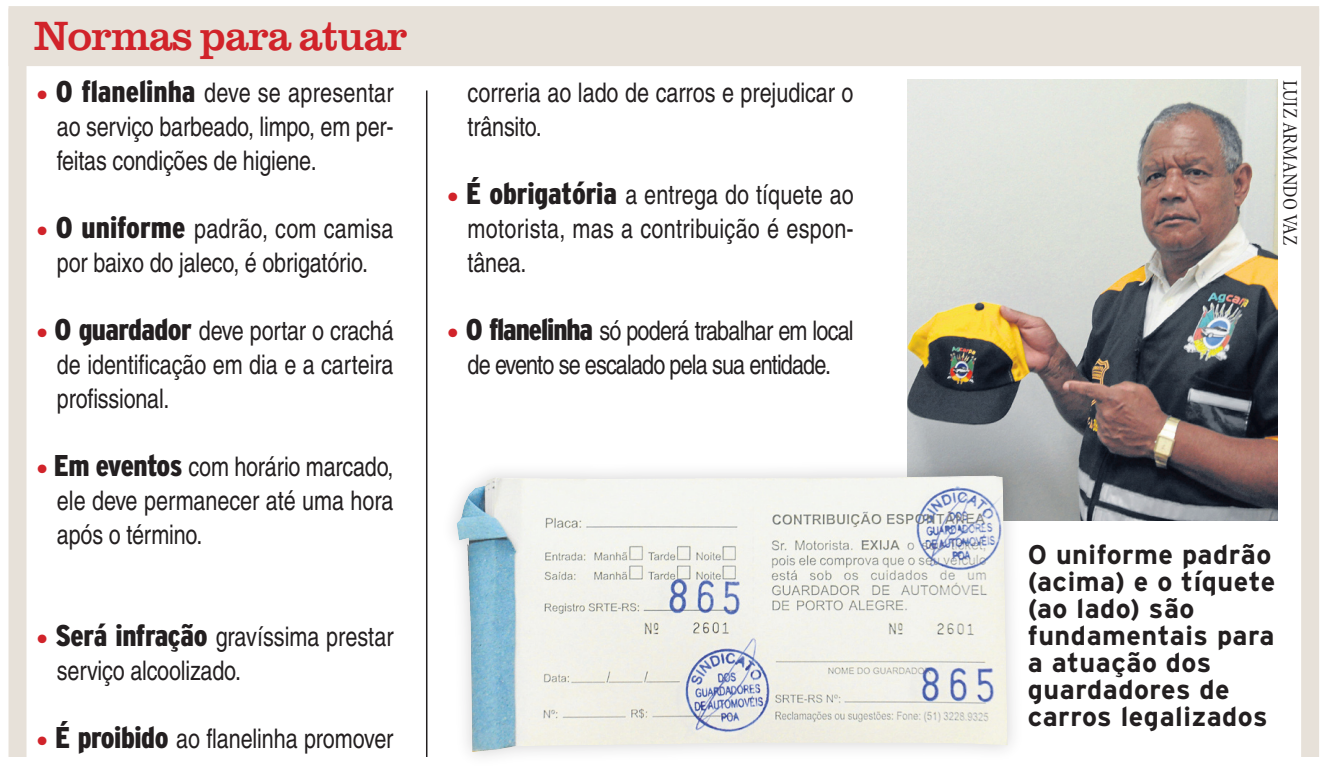
<style>
.page{position:relative;width:1327px;height:774px;background:#fff}
.page>*{position:absolute;margin:0;border:0;box-sizing:border-box;transform-origin:0 0}
.t1{font:42px "Clarendon BT";letter-spacing:-.025em;color:#d1232a}
.t2{font:27px/33.9px "Helvetica";letter-spacing:-.01em;color:#231f20;text-align:justify;scale:.8 1}
.t3{font:700 27px/27px "Interstate Plus";letter-spacing:.02em;color:#231f20}
.t4{font:27px/33.9px "Helvetica";letter-spacing:-.04em;color:#231f20;text-align:center;scale:.8 1}
.t5{font:condensed 21px "Minion";color:#231f20}
.s1{color:#d1232a}
.s2{font-family:"Interstate Plus";font-weight:900;font-stretch:condensed;font-size:30px}
</style>
<div class="page">
<img style="left:907px;top:80px;width:370px;height:441px">
<div style="left:9px;top:6px;width:1310px;height:60px;background:#e7e1d9"></div>
<div style="left:9px;top:9px;width:18px;height:748px;background:#e7e1d9"></div>
<div style="left:439px;top:456px;width:587px;height:314px;background:#231f20;opacity:.2"></div>
<img style="left:456px;top:475px;width:551px;height:277px">
<div style="left:1301px;top:9px;width:18px;height:748px;background:#e7e1d9"></div>
<hr style="left:426px;top:90px;width:1px;height:667px;background:#231f20">
<h1 class="t1" style="left:34px;top:9px;width:375px">Normas para atuar</h1>
<p class="t2" style="left:57px;top:76px;width:422px;text-indent:-20px"><span class="s1">●</span> <span class="s2">O flanelinha</span> deve se apresentar ao serviço barbeado, limpo, em per&shy;feitas condições de higiene.</p>
<p class="t2" style="left:37px;top:212px;width:447px;text-align:center"><span class="s1">●</span> <span class="s2">O uniforme</span> padrão, com camisa por baixo do jaleco, é obrigatório.</p>
<p class="t2" style="left:57px;top:314px;width:422px;text-indent:-20px"><span class="s1">●</span> <span class="s2">O guardador</span> deve portar o crachá de identificação em dia e a carteira profissional.</p>
<p class="t2" style="left:57px;top:450px;width:422px;text-indent:-20px"><span class="s1">●</span> <span class="s2">Em eventos</span> com horário marcado, ele deve permanecer até uma hora após o término.</p>
<p class="t2" style="left:57px;top:620px;width:422px;text-indent:-20px"><span class="s1">●</span> <span class="s2">Será infração</span> gravíssima prestar serviço alcoolizado.</p>
<p class="t2" style="left:37px;top:722px;width:446px"><span class="s1">●</span> <span class="s2">É proibido</span> ao flanelinha promover</p>
<p class="t2" style="left:468px;top:76px;width:484px">correria ao lado de carros e prejudicar o trânsito.</p>
<p class="t2" style="left:468px;top:178px;width:484px;text-indent:-20px"><span class="s1">●</span> <span class="s2">É obrigatória</span> a entrega do tíquete ao motorista, mas a contribuição é espon&shy;tânea.</p>
<p class="t4" style="left:448px;top:314px;width:508px"><span class="s1">●</span> <span class="s2">O flanelinha</span> só poderá trabalhar em local de evento se escalado pela sua entidade.</p>
<p class="t5" style="left:1301px;top:80px;width:167px;rotate:90deg">Luiz Armando Vaz</p>
<p class="t3" style="left:1028px;top:541px;width:249px">O uniforme padrão (acima) e o tíquete (ao lado) são fundamentais para a atuação dos guardadores de carros legalizados</p>
</div>
